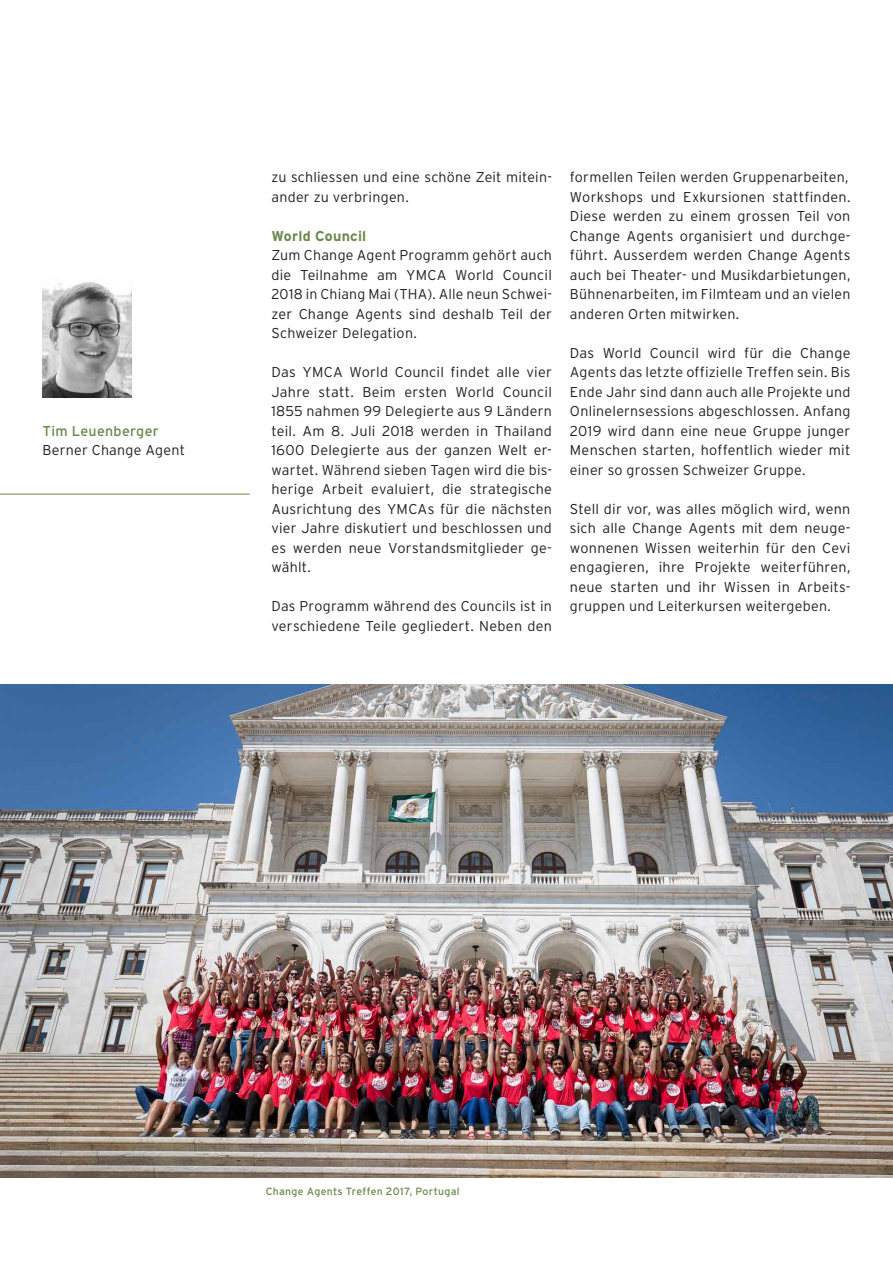
<style>
.page{position:relative;width:893px;height:1263px;background:#fff}
.page>*{position:absolute;margin:0;border:0;box-sizing:border-box;transform-origin:0 0}
.t1{font:300 14.25px/19.5px "Interstate";letter-spacing:.015em;color:#231f20;text-align:justify}
.t2{font:14.25px "Interstate";letter-spacing:.02em;color:#69884c}
.t3{font:700 14.25px "Interstate";letter-spacing:.02em;color:#69884c}
.t4{font:10.5px "Interstate";letter-spacing:.03em;color:#69884c}
</style>
<div class="page">
<hr style="left:0;top:494px;width:250px;height:1px;background:#69884c">
<img style="left:43px;top:282px;width:89px;height:115px">
<img style="left:0;top:685px;width:893px;height:493px">
<p class="t2" style="left:43px;top:423px;width:118px">Tim Leuenberger</p>
<p class="t1" style="left:43px;top:441px;width:144px">Berner Change Agent</p>
<p class="t1" style="left:271px;top:168px;width:282px">zu schliessen und eine schöne Zeit mitein&shy;ander zu verbringen.</p>
<p class="t3" style="left:271px;top:228px;width:96px">World Council</p>
<p class="t1" style="left:271px;top:246px;width:282px">Zum Change Agent Programm gehört auch die Teilnahme am YMCA World Council 2018 in Chiang Mai (THA). Alle neun Schwei&shy;zer Change Agents sind deshalb Teil der Schweizer Delegation.</p>
<p class="t1" style="left:271px;top:363px;width:282px">Das YMCA World Council findet alle vier Jahre statt. Beim ersten World Council 1855 nahmen 99 Delegierte aus 9 Ländern teil. Am 8. Juli 2018 werden in Thailand 1600 Delegierte aus der ganzen Welt er&shy;wartet. Während sieben Tagen wird die bis&shy;herige Arbeit evaluiert, die strategische Ausrichtung des YMCAs für die nächsten vier Jahre diskutiert und beschlossen und es werden neue Vorstandsmitglieder ge&shy;wählt.</p>
<p class="t1" style="left:271px;top:597px;width:282px">Das Programm während des Councils ist in verschiedene Teile gegliedert. Neben den</p>
<p class="t1" style="left:570px;top:168px;width:282px;text-align:left">formellen Teilen werden Gruppenarbeiten, Workshops und Exkursionen stattfinden.<br>Diese werden zu einem grossen Teil von Change Agents organisiert und durchge&shy;führt. Ausserdem werden Change Agents auch bei Theater- und Musikdarbietungen, Bühnenarbeiten, im Filmteam und an vielen anderen Orten mitwirken.</p>
<p class="t1" style="left:570px;top:343px;width:282px">Das World Council wird für die Change Agents das letzte offizielle Treffen sein. Bis Ende Jahr sind dann auch alle Projekte und Onlinelernsessions abgeschlossen. Anfang 2019 wird dann eine neue Gruppe junger Menschen starten, hoffentlich wieder mit einer so grossen Schweizer Gruppe.</p>
<p class="t1" style="left:570px;top:499px;width:282px">Stell dir vor, was alles möglich wird, wenn sich alle Change Agents mit dem neuge&shy;wonnenen Wissen weiterhin für den Cevi engagieren, ihre Projekte weiterführen, neue starten und ihr Wissen in Arbeits&shy;gruppen und Leiterkursen weitergeben.</p>
<p class="t4" style="left:266px;top:1186px;width:195px">Change Agents Treffen 2017, Portugal</p>
</div>
